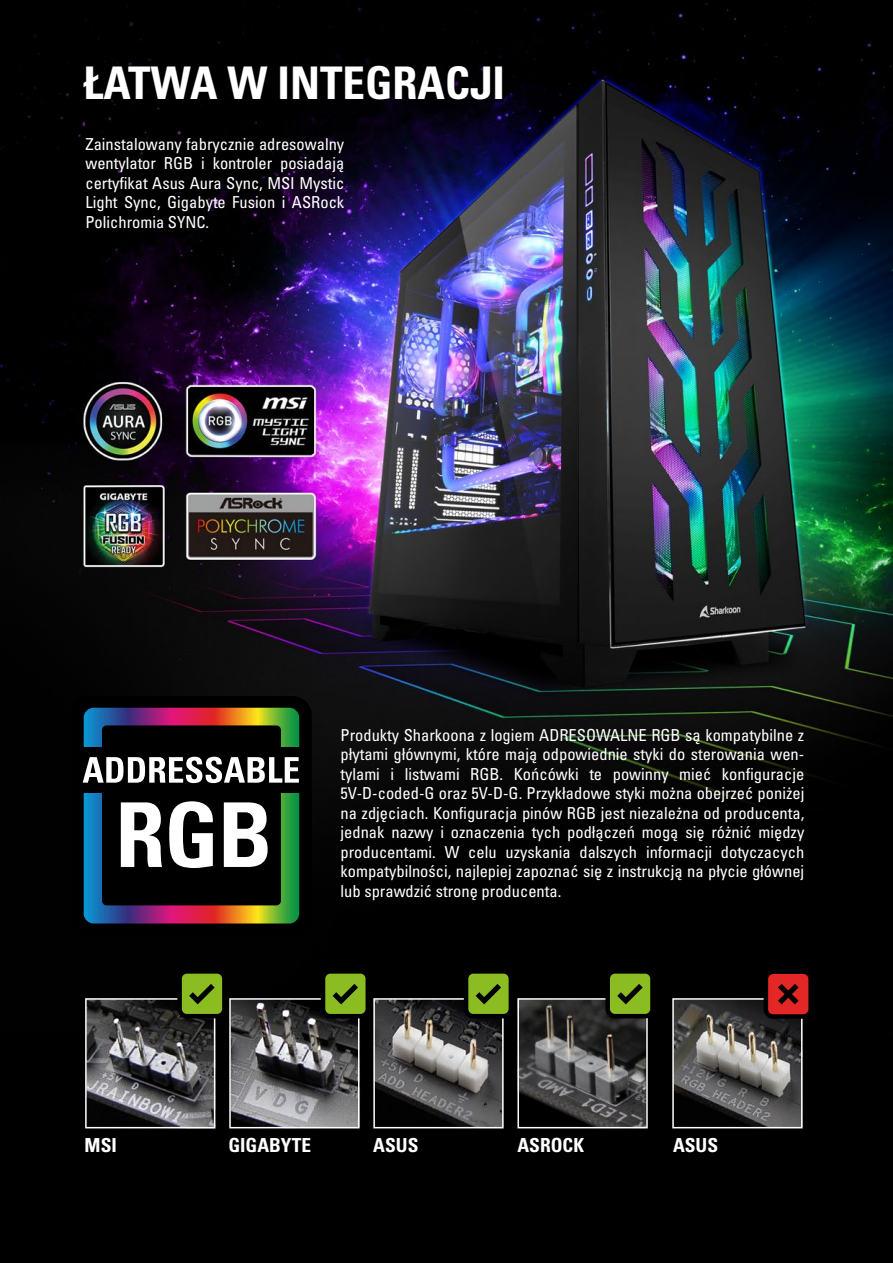
<style>
.page{position:relative;width:893px;height:1263px;background:#fff}
.page>*{position:absolute;margin:0;border:0;box-sizing:border-box;transform-origin:0 0}
.t1{font:45px "Univers LTCYR 67 Bold Cond";color:#fff}
.t2{font:19.35px "Univers LTCYR 67 Bold Cond";color:#fff}
.t3{font:condensed 16.5px/19.5px "Univers LTCYR 57";color:#fff;text-align:justify}
</style>
<div class="page">
<img style="left:0;top:0;width:893px;height:1263px">
<div style="left:71px;top:696px;width:241px;height:241px;background:#000;border-radius:19px"></div>
<svg style="left:84px;top:708px;width:215px;height:215px"></svg>
<div style="left:102px;top:725px;width:179px;height:180px;background:#000;border-radius:5px"></div>
<svg style="left:121px;top:802px;width:41px;height:65px"></svg>
<svg style="left:169px;top:801px;width:44px;height:67px"></svg>
<svg style="left:224px;top:802px;width:44px;height:65px"></svg>
<div style="left:77px;top:747px;width:226px;height:45px;background:#000"></div>
<svg style="left:83px;top:757px;width:216px;height:26px"></svg>
<div style="left:85px;top:998px;width:130px;height:130px;border:2px solid #fff"></div>
<div style="left:229px;top:998px;width:130px;height:130px;border:2px solid #fff"></div>
<div style="left:373px;top:998px;width:131px;height:130px;border:2px solid #fff"></div>
<div style="left:517px;top:998px;width:131px;height:130px;border:2px solid #fff"></div>
<div style="left:672px;top:998px;width:130px;height:130px;border:2px solid #fff"></div>
<svg style="left:764px;top:969px;width:49px;height:50px"></svg>
<svg style="left:177px;top:969px;width:50px;height:49px"></svg>
<svg style="left:321px;top:969px;width:49px;height:49px"></svg>
<svg style="left:464px;top:969px;width:49px;height:49px"></svg>
<svg style="left:605px;top:969px;width:50px;height:49px"></svg>
<h1 class="t1" style="left:84px;top:55px;width:423px">ŁATWA W INTEGRACJI</h1>
<p class="t3" style="left:85px;top:134px;width:260px">Zainstalowany fabrycznie adresowalny wentylator RGB i kontroler posiadają certyfikat Asus Aura Sync, MSI Mystic Light Sync, Gigabyte Fusion i ASRock Polichromia SYNC.</p>
<p class="t3" style="left:340px;top:724px;width:465px">Produkty Sharkoona z logiem ADRESOWALNE RGB są kompatybilne z płytami głównymi, które mają odpowiednie styki do sterowania wen&shy;tylami i listwami RGB. Końcówki te powinny mieć konfiguracje 5V-D-coded-G oraz 5V-D-G. Przykładowe styki można obejrzeć poniżej na zdjęciach. Konfiguracja pinów RGB jest niezależna od producenta, jednak nazwy i oznaczenia tych podłączeń mogą się różnić między producentami. W celu uzyskania dalszych informacji dotyczacych kompatybilności, najlepiej zapoznać się z instrukcją na płycie głównej lub sprawdzić stronę producenta.</p>
<p class="t2" style="left:85px;top:1133px;width:34px">MSI</p>
<p class="t2" style="left:228px;top:1133px;width:84px">GIGABYTE</p>
<p class="t2" style="left:373px;top:1133px;width:47px">ASUS</p>
<p class="t2" style="left:517px;top:1133px;width:68px">ASROCK</p>
<p class="t2" style="left:673px;top:1133px;width:47px">ASUS</p>
</div>
